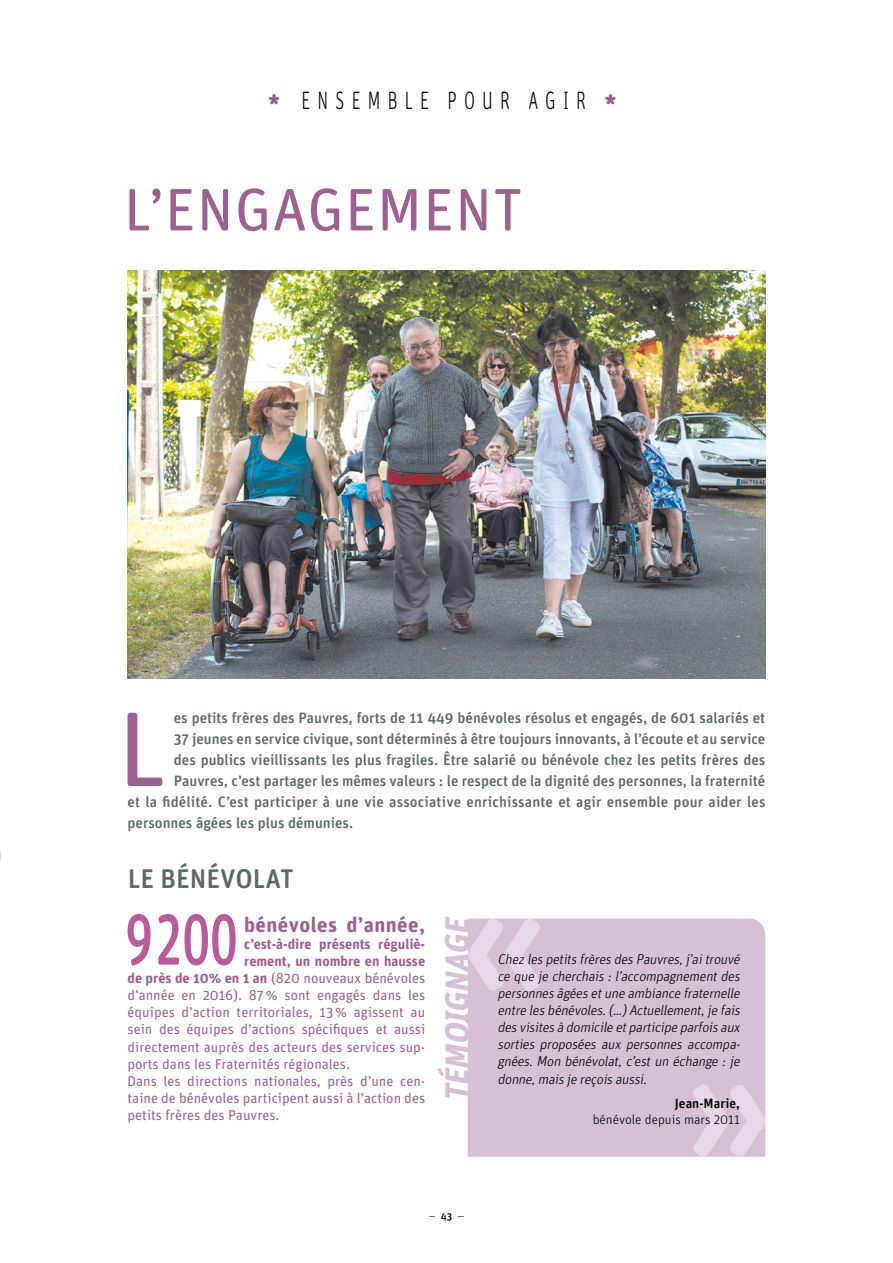
<style>
.page{position:relative;width:893px;height:1263px;background:#fff}
.page>*{position:absolute;margin:0;border:0;box-sizing:border-box;transform-origin:0 0}
.t1{font:106.5px "Unit Rounded OT";color:#9d6191}
.t2{font:60px "Unit Rounded OT";letter-spacing:.01em;color:#9d6191}
.t3{font:italic 700 33px "Unit Rounded OT";color:#d6c0d3}
.t4{font:500 27px "Unit Rounded OT";color:#5d6869}
.t5{font:300 25.2px "Unit Rounded OT";letter-spacing:.41em;color:#000;scale:.7 1}
.t6{font:700 21px "Unit Rounded OT";letter-spacing:.02em;color:#9d6191}
.t7{font:500 15px "Unit Rounded OT";color:#5d6869}
.t8{font:14.25px "Unit Rounded OT";color:#9d6191}
.t9{font:italic 300 14.25px/17.1px "Unit Rounded OT";color:#000;text-align:justify}
.t10{font:700 14.25px "Unit Rounded OT";color:#9d6191}
.t11{font:300 13.5px "Unit Rounded OT";color:#000}
.t12{font:500 13.5px "Unit Rounded OT";color:#000}
.t13{font:300 10.5px "Unit Rounded OT";color:#000}
.s1{font-weight:900;color:#9d6191}
.s2{font-weight:700}
.s3{font-weight:500}
</style>
<div class="page">
<img style="left:128px;top:270px;width:637px;height:408px">
<div style="left:468px;top:918px;width:297px;height:239px;background:#d6c0d3"></div>
<svg style="left:467px;top:918px;width:74px;height:73px"></svg>
<svg style="left:692px;top:1084px;width:74px;height:73px"></svg>
<svg style="left:128px;top:914px;width:108px;height:52px"></svg>
<h3 class="t5" style="left:268px;top:86px;width:500px"><span class="s1">*</span> ENSEMBLE POUR AGIR <span class="s1">*</span></h3>
<h2 class="t2" style="left:124px;top:174px;width:401px">L’ENGAGEMENT</h2>
<h1 class="t1" style="left:117px;top:686px;width:52px">L</h1>
<p class="t7" style="left:174px;top:709px;width:593px">es petits frères des Pauvres, forts de 11 449 bénévoles résolus et engagés, de 601 salariés et</p>
<p class="t7" style="left:174px;top:730px;width:593px">37 jeunes en service civique, sont déterminés à être toujours innovants, à l’écoute et au service</p>
<p class="t7" style="left:174px;top:751px;width:593px">des publics vieillissants les plus fragiles. Être salarié ou bénévole chez les petits frères des</p>
<p class="t7" style="left:174px;top:772px;width:593px">Pauvres, c’est partager les mêmes valeurs : le respect de la dignité des personnes, la fraternité</p>
<p class="t7" style="left:128px;top:793px;width:639px">et la fidélité. C’est participer à une vie associative enrichissante et agir ensemble pour aider les</p>
<p class="t7" style="left:128px;top:814px;width:227px">personnes âgées les plus démunies.</p>
<h3 class="t4" style="left:128px;top:862px;width:168px">LE BÉNÉVOLAT</h3>
<h3 class="t6" style="left:244px;top:912px;width:183px">bénévoles d’année,</h3>
<p class="t10" style="left:244px;top:935px;width:183px">c’est-à-dire présents réguliè-</p>
<p class="t10" style="left:244px;top:952px;width:183px">rement, un nombre en hausse</p>
<p class="t8" style="left:128px;top:970px;width:299px"><span class="s2">de près de 10% en 1 an</span> (820 nouveaux bénévoles</p>
<p class="t8" style="left:128px;top:987px;width:299px">d’année en 2016). 87 % sont engagés dans les</p>
<p class="t8" style="left:128px;top:1004px;width:299px">équipes d’action territoriales, 13 % agissent au</p>
<p class="t8" style="left:128px;top:1021px;width:299px">sein des équipes d’actions spécifiques et aussi</p>
<p class="t8" style="left:128px;top:1038px;width:299px">directement auprès des acteurs des services sup-</p>
<p class="t8" style="left:128px;top:1055px;width:224px">ports dans les Fraternités régionales.</p>
<p class="t8" style="left:128px;top:1072px;width:299px">Dans les directions nationales, près d’une cen-</p>
<p class="t8" style="left:128px;top:1089px;width:299px">taine de bénévoles participent aussi à l’action des</p>
<p class="t8" style="left:128px;top:1107px;width:154px">petits frères des Pauvres.</p>
<h3 class="t3" style="left:437px;top:1102px;width:192px;rotate:-90deg">TÉMOIGNAGE</h3>
<p class="t9" style="left:497px;top:950px;width:247px">ChezlespetitsfrèresdesPauvres,j’aitrouvé ce que je cherchais:l’accompagnementdes personnesâgéesetune ambiance fraternelle entre lesbénévoles.(…)Actuellement,je fais desvisitesà domicile etparticipe parfoisaux sorties proposées aux personnes accompa&shy;gnées. Mon bénévolat, c’est un échange : je donne,maisje reçoisaussi.</p>
<p class="t12" style="left:675px;top:1095px;width:66px">Jean-Marie,</p>
<p class="t11" style="left:593px;top:1112px;width:149px">bénévole depuis mars 2011</p>
<p class="t13" style="left:428px;top:1210px;width:38px">— <span class="s3">43</span> —</p>
</div>
